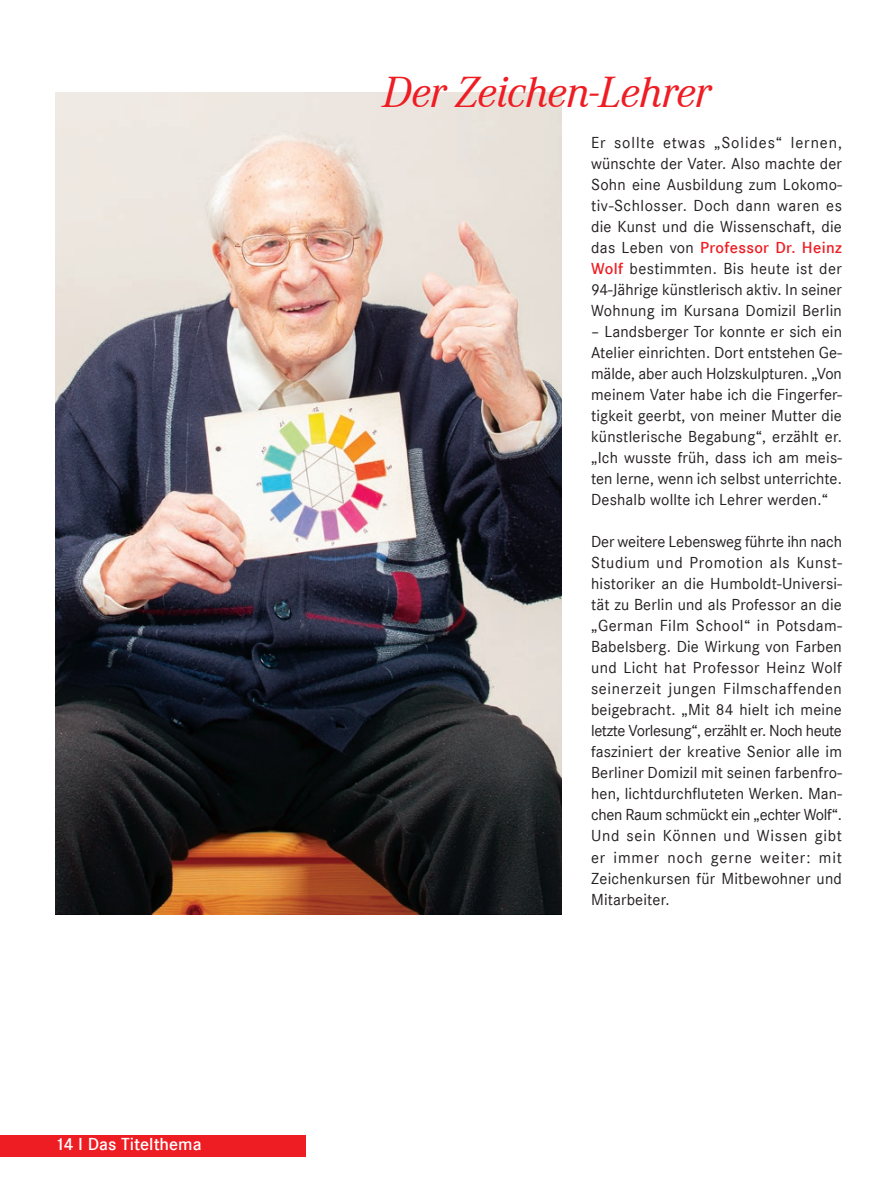
<style>
.page{position:relative;width:893px;height:1191px;background:#fff}
.page>*{position:absolute;margin:0;border:0;box-sizing:border-box;transform-origin:0 0}
.t1{font:italic 45px "Corporate A";letter-spacing:-.015em;color:#ee1d23}
.t2{font:600 18px "Corporate S";color:#fff}
.t3{font:16.5px/21px "Corporate S";letter-spacing:.01em;color:#231f20;text-align:justify}
.s1{font-weight:600;color:#ee1d23}
</style>
<div class="page">
<img style="left:55px;top:93px;width:506px;height:821px">
<div style="left:0;top:1135px;width:306px;height:21px;background:#ee1d23"></div>
<p class="t2" style="left:55px;top:1134px;width:148px">14 I Das Titelthema</p>
<h1 class="t1" style="left:382px;top:67px;width:329px">Der Zeichen-Lehrer</h1>
<p class="t3" style="left:591px;top:132px;width:252px">Er sollte etwas „Solides“ lernen, wünschte der Vater. Also machte der Sohn eine Ausbildung zum Lokomo&shy;tiv-Schlosser. Doch dann waren es die Kunst und die Wissenschaft, die das Leben von <span class="s1">Professor Dr. Heinz Wolf</span> bestimmten. Bis heute ist der 94-Jährige künstlerisch aktiv. In seiner Wohnung im Kursana Domizil Berlin</p>
<p class="t3" style="left:591px;top:321px;width:252px">– Landsberger Tor konnte er sich ein Atelier einrichten. Dort entstehen Ge&shy;mälde, aber auch Holzskulpturen. „Von meinem Vater habe ich die Fingerfer&shy;tigkeit geerbt, von meiner Mutter die künstlerische Begabung“, erzählt er. „Ich wusste früh, dass ich am meis&shy;ten lerne, wenn ich selbst unterrichte.<br>Deshalb wollte ich Lehrer werden.“</p>
<p class="t3" style="left:591px;top:531px;width:252px">Der weitere Lebensweg führte ihn nach Studium und Promotion als Kunst&shy;historiker an die Humboldt-Universi&shy;tät zu Berlin und als Professor an die „German Film School“ in Potsdam-Babelsberg. Die Wirkung von Farben und Licht hat Professor Heinz Wolf seinerzeit jungen Filmschaffenden beigebracht. „Mit 84 hielt ich meine letzte Vorlesung“, erzählt er. Noch heute fasziniert der kreative Senior alle im Berliner Domizil mit seinen farbenfro&shy;hen, lichtdurchfluteten Werken. Man&shy;chen Raum schmückt ein „echter Wolf“.<br>Und sein Können und Wissen gibt er immer noch gerne weiter: mit Zeichenkursen für Mitbewohner und Mitarbeiter.</p>
</div>
